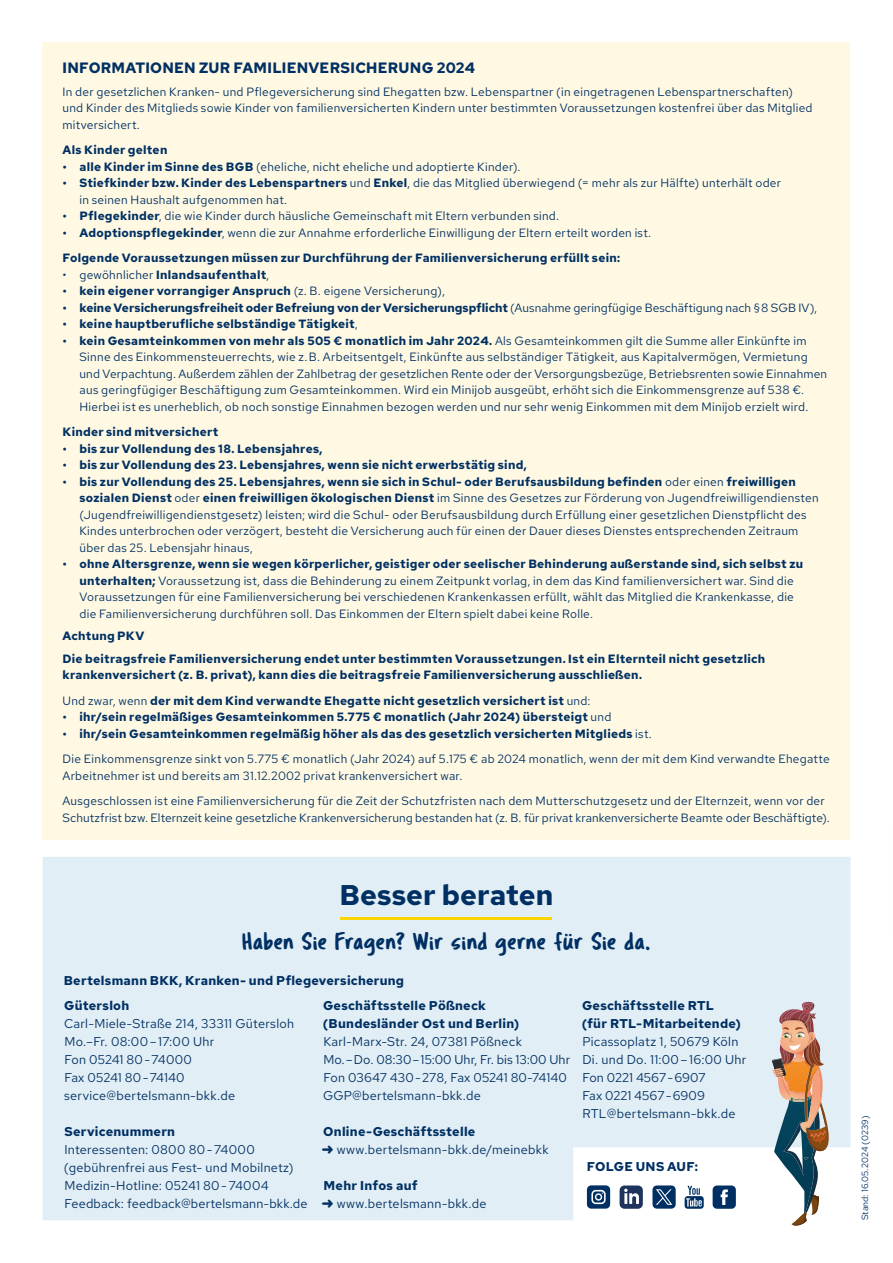
<style>
.page{position:relative;width:893px;height:1263px;background:#fff}
.page>*{position:absolute;margin:0;border:0;box-sizing:border-box;transform-origin:0 0}
.H1_16pt{font:700 28.5px "Red Hat Text";color:#003063}
.Werbetext{font:25.5px "Tragic Marker";letter-spacing:.01em;color:#003063}
.t1{font:700 15px "Red Hat Text";letter-spacing:.02em;color:#003063}
.t2{font:12.75px/18px "Red Hat Text";letter-spacing:.02em;color:#003063}
.H2_3{font:700 12.75px/18px "Red Hat Text";letter-spacing:.02em;color:#003063}
.t3{font:12.75px/18px "Red Hat Text";color:#003063}
.t4{font:12.75px "Red Hat Text";letter-spacing:-.005em;color:#003063}
.Fließtext_7pt_bold{font:700 12.75px "Red Hat Text";letter-spacing:.02em;color:#003063}
.Fließ_Univers45light_9pt{font:12px/16.5px "Red Hat Text";letter-spacing:.02em;color:#003063}
.Fließ_Univers45light_9pt-2{font:700 12px/16.5px "Red Hat Text";letter-spacing:.02em;color:#003063}
.Subhead_UniversBold_10pt_hervorgehoben{font:700 12px "Red Hat Text";letter-spacing:.02em;color:#003063}
.Fließ_Univers45light_9pt-3{font:700 12px "Red Hat Text";color:#003063}
.H2_2{font:700 12px "Red Hat Text";letter-spacing:.02em;color:#003063}
.t5{font:9px "Red Hat Text";color:#003063}
.s1{font-weight:700}
.s2{font-weight:400}
.s3{font-style:inherit}
</style>
<div class="page">
<div style="left:43px;top:857px;width:807px;height:363px;background:#e2eef5"></div>
<div style="left:573px;top:1147px;width:298px;height:83px;background:#fff"></div>
<hr style="left:341px;top:917px;width:211px;height:3px;background:#ffd500">
<img style="left:772px;top:1002px;width:57px;height:223px">
<div style="left:43px;top:43px;width:807px;height:797px;background:#fff9e3"></div>
<div style="left:713px;top:1185px;width:23px;height:24px;background:#003063;border-radius:4px"></div>
<svg style="left:721px;top:1189px;width:7px;height:16px"></svg>
<div style="left:587px;top:1185px;width:23px;height:23px;background:#003063;border-radius:4px"></div>
<svg style="left:591px;top:1190px;width:15px;height:14px"></svg>
<svg style="left:620px;top:1185px;width:23px;height:24px"></svg>
<svg style="left:685px;top:1186px;width:19px;height:23px"></svg>
<div style="left:652px;top:1185px;width:24px;height:23px;background:#003063;border-radius:4px"></div>
<svg style="left:656px;top:1189px;width:16px;height:16px"></svg>
<h2 class="t1" style="left:63px;top:58px;width:414px">INFORMATIONEN ZUR FAMILIENVERSICHERUNG 2024</h2>
<p class="Fließ_Univers45light_9pt" style="left:63px;top:83px;width:752px">In der gesetzlichen Kranken- und Pflegeversicherung sind Ehegatten bzw. Lebenspartner (in eingetragenen Lebenspartnerschaften) und Kinder des Mitglieds sowie Kinder von familienversicherten Kindern unter bestimmten Voraussetzungen kostenfrei über das Mitglied mitversichert.</p>
<p class="Subhead_UniversBold_10pt_hervorgehoben" style="left:63px;top:142px;width:106px">Als Kinder gelten</p>
<p class="Fließ_Univers45light_9pt" style="left:63px;top:158px;width:460px"><span class="s1">• alle Kinder im Sinne des BGB</span> (eheliche, nicht eheliche und adoptierte Kinder).</p>
<p class="Fließ_Univers45light_9pt" style="left:80px;top:174px;width:703px;text-indent:-17px"><span class="s1">• Stiefkinder bzw. Kinder des Lebenspartners</span> und <span class="s1">Enkel</span>, die das Mitglied überwiegend (= mehr als zur Hälfte) unterhält oder in seinen Haushalt aufgenommen hat.</p>
<p class="Fließ_Univers45light_9pt" style="left:63px;top:207px;width:498px"><span class="s1">• Pflegekinder</span>, die wie Kinder durch häusliche Gemeinschaft mit Eltern verbunden sind.</p>
<p class="Fließ_Univers45light_9pt" style="left:63px;top:224px;width:590px"><span class="s1">• Adoptionspflegekinder</span>, wenn die zur Annahme erforderliche Einwilligung der Eltern erteilt worden ist.</p>
<p class="Subhead_UniversBold_10pt_hervorgehoben" style="left:63px;top:250px;width:559px">Folgende Voraussetzungen müssen zur Durchführung der Familienversicherung erfüllt sein:</p>
<p class="Fließ_Univers45light_9pt-2" style="left:63px;top:266px;width:208px"><span class="s2">• gewöhnlicher</span> Inlandsaufenthalt<span class="s2">,</span></p>
<p class="Fließ_Univers45light_9pt-2" style="left:63px;top:282px;width:384px">• kein eigener vorrangiger Anspruch <span class="s2">(z. B. eigene Versicherung),</span></p>
<p class="Fließ_Univers45light_9pt-3" style="left:63px;top:300px;width:756px">• keine Versicherungsfreiheit oder Befreiung von der Versicherungspflicht <span class="s2">(Ausnahme geringfügige Beschäftigung nach §8 SGB IV),</span></p>
<p class="Fließ_Univers45light_9pt-2" style="left:63px;top:315px;width:297px">• keine hauptberufliche selbständige Tätigkeit<span class="s2">,</span></p>
<p class="Fließ_Univers45light_9pt" style="left:80px;top:332px;width:749px;text-indent:-17px"><span class="s1">• kein Gesamteinkommen von mehr als 505 € monatlich im Jahr 2024.</span> Als Gesamteinkommen gilt die Summe aller Einkünfte im Sinne des Einkommensteuerrechts, wie z.B. Arbeitsentgelt, Einkünfte aus selbständiger Tätigkeit, aus Kapitalvermögen, Vermietung und Verpachtung. Außerdem zählen der Zahlbetrag der gesetzlichen Rente oder der Versorgungsbezüge, Betriebsrenten sowie Einnahmen aus geringfügiger Beschäftigung zum Gesamteinkommen. Wird ein Minijob ausgeübt, erhöht sich die Einkommensgrenze auf 538 €.<br>Hierbei ist es unerheblich, ob noch sonstige Einnahmen bezogen werden und nur sehr wenig Einkommen mit dem Minijob erzielt wird.</p>
<p class="Subhead_UniversBold_10pt_hervorgehoben" style="left:63px;top:424px;width:157px">Kinder sind mitversichert</p>
<p class="Fließ_Univers45light_9pt-2" style="left:63px;top:440px;width:262px">• bis zur Vollendung des 18. Lebensjahres,</p>
<p class="Fließ_Univers45light_9pt-2" style="left:63px;top:456px;width:466px">• bis zur Vollendung des 23. Lebensjahres, wenn sie nicht erwerbstätig sind,</p>
<p class="Fließ_Univers45light_9pt" style="left:80px;top:473px;width:741px;text-indent:-17px"><span class="s1">• bis zur Vollendung des 25. Lebensjahres, wenn sie sich in Schul- oder Berufsausbildung befinden</span> oder einen <span class="s1">freiwilligen sozialen Dienst</span> oder <span class="s1">einen freiwilligen ökologischen Dienst</span> im Sinne des Gesetzes zur Förderung von Jugendfreiwilligendiensten (Jugendfreiwilligendienstgesetz) leisten; wird die Schul- oder Berufsausbildung durch Erfüllung einer gesetzlichen Dienstpflicht des Kindes unterbrochen oder verzögert, besteht die Versicherung auch für einen der Dauer dieses Dienstes entsprechenden Zeitraum über das 25. Lebensjahr hinaus,</p>
<p class="Fließ_Univers45light_9pt" style="left:80px;top:555px;width:725px;text-indent:-17px"><span class="s1">• ohne Altersgrenze, wenn sie wegen körperlicher, geistiger oder seelischer Behinderung außerstande sind, sich selbst zu unterhalten;</span> Voraussetzung ist, dass die Behinderung zu einem Zeitpunkt vorlag, in dem das Kind familienversichert war. Sind die Voraussetzungen für eine Familienversicherung bei verschiedenen Krankenkassen erfüllt, wählt das Mitglied die Krankenkasse, die die Familienversicherung durchführen soll. Das Einkommen der Eltern spielt dabei keine Rolle.</p>
<h2 class="H2_2" style="left:63px;top:628px;width:83px">Achtung PKV</h2>
<p class="Fließ_Univers45light_9pt-2" style="left:63px;top:650px;width:704px">Die beitragsfreie Familienversicherung endet unter bestimmten Voraussetzungen. Ist ein Elternteil nicht gesetzlich krankenversichert (z. B. privat), kann dies die beitragsfreie Familienversicherung ausschließen.</p>
<p class="Fließ_Univers45light_9pt-2" style="left:63px;top:692px;width:530px"><span class="s2">Und zwar, wenn</span> der mit dem Kind verwandte Ehegatte nicht gesetzlich versichert ist <span class="s2">und:</span></p>
<p class="Fließ_Univers45light_9pt-2" style="left:63px;top:708px;width:550px">• ihr/sein regelmäßiges Gesamteinkommen 5.775 € monatlich (Jahr 2024) übersteigt <span class="s2">und</span></p>
<p class="Fließ_Univers45light_9pt-2" style="left:63px;top:725px;width:591px">• ihr/sein Gesamteinkommen regelmäßig höher als das des gesetzlich versicherten Mitglieds <span class="s2">ist.</span></p>
<p class="Fließ_Univers45light_9pt" style="left:62px;top:750px;width:769px">Die Einkommensgrenze sinkt von 5.775 € monatlich (Jahr 2024) auf 5.175 € ab 2024 monatlich, wenn der mit dem Kind verwandte Ehegatte<br>Arbeitnehmer ist und bereits am 31.12.2002 privat krankenversichert war.</p>
<p class="Fließ_Univers45light_9pt" style="left:62px;top:792px;width:769px">Ausgeschlossen ist eine Familienversicherung für die Zeit der Schutzfristen nach dem Mutterschutzgesetz und der Elternzeit, wenn vor der<br>Schutzfrist bzw. Elternzeit keine gesetzliche Krankenversicherung bestanden hat (z. B. für privat krankenversicherte Beamte oder Beschäftigte).</p>
<h1 class="H1_16pt" style="left:339px;top:876px;width:215px">Besser beraten</h1>
<p class="Werbetext" style="left:242px;top:926px;width:409px">Haben Sie Fragen? Wir sind gerne für Sie da.</p>
<h2 class="H2_3" style="left:64px;top:971px;width:342px">Bertelsmann BKK, Kranken- und Pflegeversicherung</h2>
<p class="H2_3" style="left:64px;top:996px;width:67px">Gütersloh</p>
<p class="t2" style="left:64px;top:1014px;width:232px">Carl-Miele-Straße 214, 33311 Gütersloh</p>
<p class="t2" style="left:64px;top:1032px;width:151px">Mo.–Fr. 08:00–17:00 Uhr</p>
<p class="t3" style="left:64px;top:1050px;width:129px">Fon 05241 80-74000<br>Fax 05241 80-74140</p>
<p class="t2" style="left:64px;top:1086px;width:172px">service@bertelsmann-bkk.de</p>
<p class="H2_3" style="left:65px;top:1122px;width:112px">Servicenummern</p>
<p class="t2" style="left:64px;top:1140px;width:231px">Interessenten: 0800 80-74000 (gebührenfrei aus Fest- und Mobilnetz)</p>
<p class="t2" style="left:64px;top:1176px;width:206px">Medizin-Hotline: 05241 80-74004</p>
<p class="t2" style="left:64px;top:1194px;width:245px">Feedback: feedback@bertelsmann-bkk.de</p>
<p class="H2_3" style="left:323px;top:996px;width:198px">Geschäftsstelle Pößneck (Bundesländer Ost und Berlin)</p>
<p class="t2" style="left:323px;top:1032px;width:200px">Karl-Marx-Str. 24, 07381 Pößneck</p>
<p class="t3" style="left:323px;top:1050px;width:248px">Mo.–Do. 08:30–15:00 Uhr, Fr. bis 13:00 Uhr</p>
<p class="t4" style="left:323px;top:1069px;width:245px">Fon 03647 430-278, Fax 05241 80-74140</p>
<p class="t2" style="left:323px;top:1086px;width:159px">GGP@bertelsmann-bkk.de</p>
<p class="H2_3" style="left:323px;top:1122px;width:154px">Online-Geschäftsstelle</p>
<p class="t2" style="left:322px;top:1140px;width:228px">➜ www.bertelsmann-bkk.de/meinebkk</p>
<p class="H2_3" style="left:324px;top:1176px;width:96px">Mehr Infos auf</p>
<p class="t2" style="left:322px;top:1194px;width:166px">➜ www.bertelsmann-bkk.de</p>
<p class="H2_3" style="left:582px;top:996px;width:160px">Geschäftsstelle RTL (für RTL-Mitarbeitende)</p>
<p class="t2" style="left:582px;top:1032px;width:157px">Picassoplatz 1, 50679 Köln</p>
<p class="t2" style="left:582px;top:1050px;width:166px">Di. und Do. 11:00–16:00 Uhr</p>
<p class="t2" style="left:582px;top:1068px;width:125px">Fon 0221 4567-6907<br>Fax 0221 4567-6909</p>
<p class="t2" style="left:582px;top:1104px;width:155px">RTL@bertelsmann-bkk.de</p>
<p class="Fließtext_7pt_bold" style="left:587px;top:1158px;width:113px">FOLGE UNS AUF:</p>
<p class="t5" style="left:859px;top:1220px;width:106px;rotate:-90deg">Stand: 16<span class="s3">.05.2024</span> (0239)</p>
</div>
